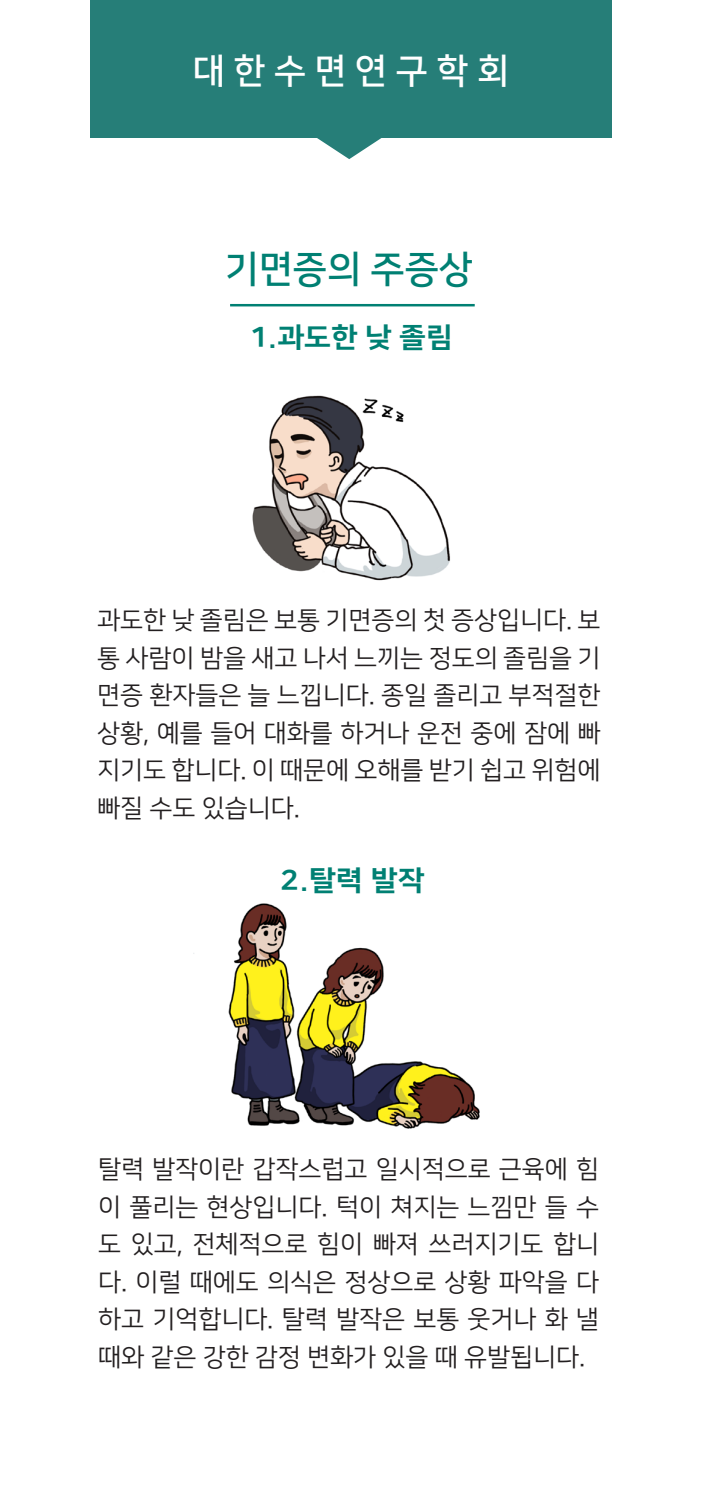
<style>
.page{position:relative;width:702px;height:1489px;background:#fff}
.page>*{position:absolute;margin:0;border:0;box-sizing:border-box;transform-origin:0 0}
.t1{font:37.5px "Nanum Square B";color:#008073}
.t2{font:35px "Nanum Square B";color:#fff}
.t3{font:27.5px "Nanum Square EB";color:#008073;scale:1.07 1}
.t4{font:27.5px "Nanum Square EB";color:#008073;scale:1.08 1}
.t5{font:25px/37.5px "Nanum Square R";color:#231f20;text-align:justify}
</style>
<div class="page">
<img style="left:252px;top:395px;width:198px;height:186px">
<hr style="left:230px;top:304px;width:244px;height:2px;background:#008073">
<img style="left:193px;top:903px;width:287px;height:226px">
<div style="left:91px;top:0;width:521px;height:137px;background:#267e78"></div>
<svg style="left:314px;top:137px;width:70px;height:22px"></svg>
<p class="t2" style="left:193px;top:53px;width:318px">대 한 수 면 연 구 학 회</p>
<p class="t1" style="left:225px;top:249px;width:250px">기면증의 주증상</p>
<p class="t3" style="left:249px;top:322px;width:192px">1.과도한 낮 졸림</p>
<p class="t5" style="left:97px;top:602px;width:505px">과도한 낮 졸림은 보통 기면증의 첫 증상입니다. 보 통 사람이 밤을 새고 나서 느끼는 정도의 졸림을 기 면증 환자들은 늘 느낍니다. 종일 졸리고 부적절한 상황, 예를 들어 대화를 하거나 운전 중에 잠에 빠 지기도 합니다. 이 때문에 오해를 받기 쉽고 위험에 빠질 수도 있습니다.</p>
<p class="t4" style="left:280px;top:864px;width:135px">2.탈력 발작</p>
<p class="t5" style="left:98px;top:1151px;width:502px">탈력 발작이란 갑작스럽고 일시적으로 근육에 힘 이 풀리는 현상입니다. 턱이 쳐지는 느낌만 들 수 도 있고, 전체적으로 힘이 빠져 쓰러지기도 합니 다. 이럴 때에도 의식은 정상으로 상황 파악을 다 하고 기억합니다. 탈력 발작은 보통 웃거나 화 낼 때와 같은 강한 감정 변화가 있을 때 유발됩니다.</p>
</div>
